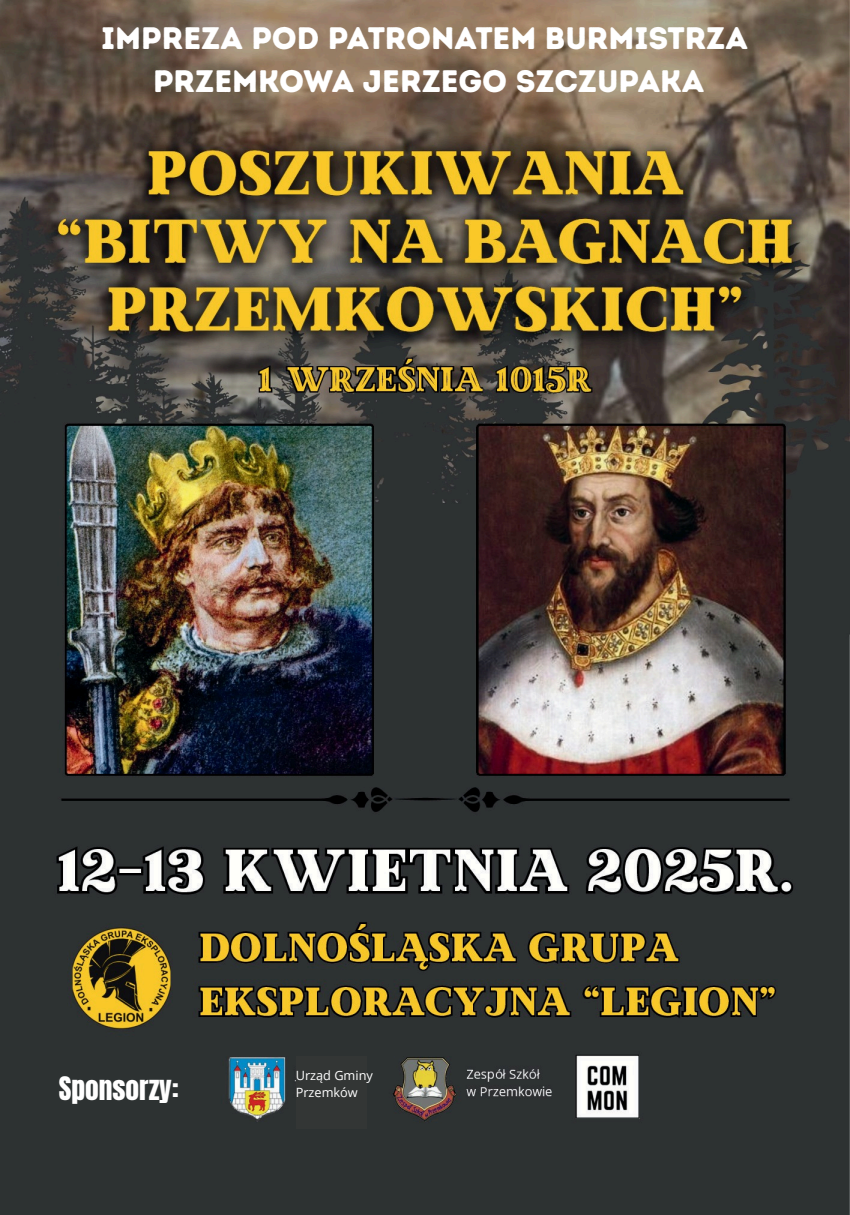
<style>
.page{position:relative;width:850px;height:1215px;background:#fff}
.page>*{position:absolute;margin:0;border:0;box-sizing:border-box;transform-origin:0 0}
.t1{font:31px/43.2px "Intro Rust Base";color:#fff;text-align:center}
.t2{font:27.5px "Anton";color:#fff}
.t3{font:12.75px "Open Sans";color:#fff}
</style>
<div class="page">
<img style="left:0;top:0;width:849px;height:1214px">
<div style="left:296px;top:1056px;width:70px;height:73px;background:#333635"></div>
<p class="t1" style="left:101px;top:17px;width:648px">IMPREZA POD PATRONATEM BURMISTRZA<br>PRZEMKOWA JERZEGO SZCZUPAKA</p>
<h1 class="t3" style="left:296px;top:1066px;width:79px">Urząd Gminy</h1>
<p class="t2" style="left:59px;top:1069px;width:121px">SPONSORZY:</p>
<h2 class="t3" style="left:296px;top:1083px;width:64px">Przemków</h2>
</div>
